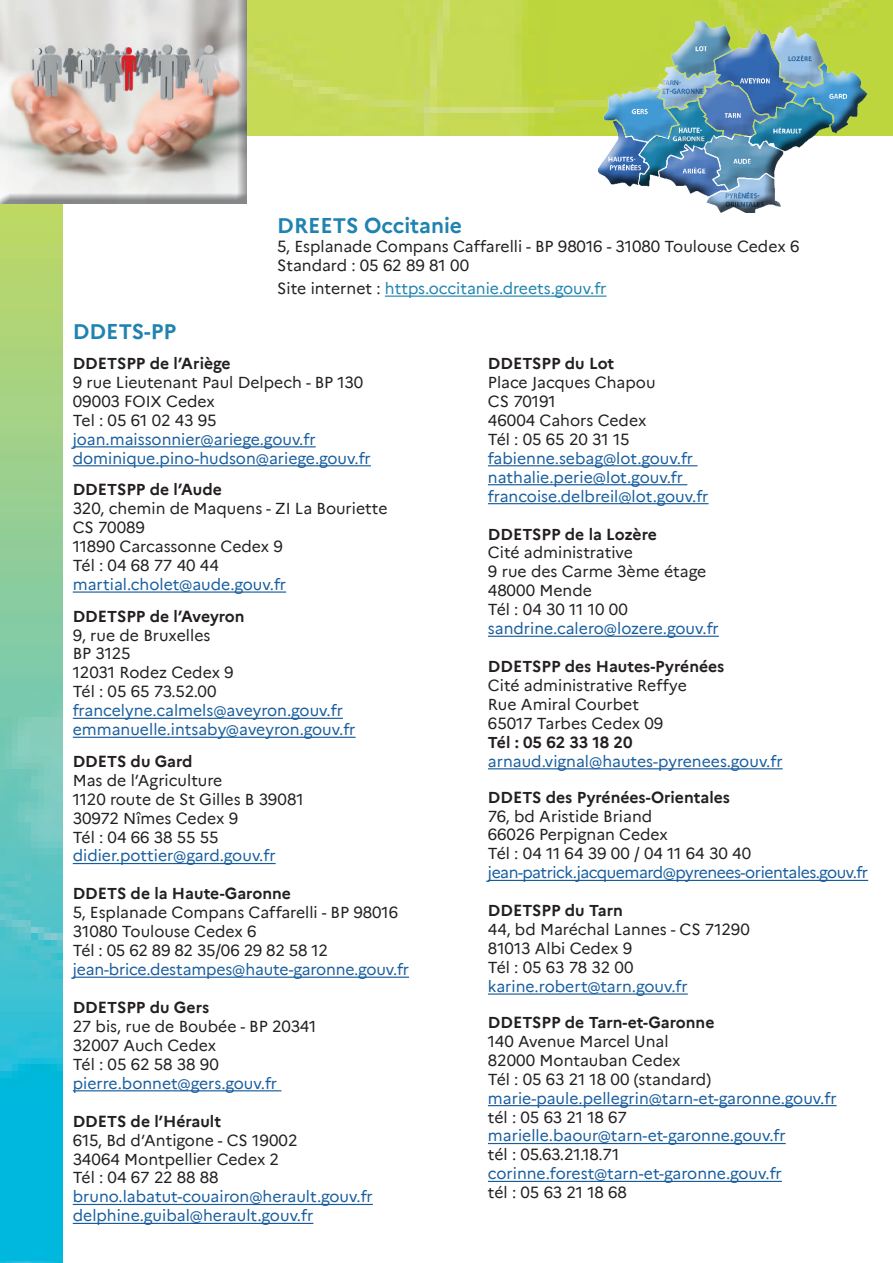
<style>
.page{position:relative;width:893px;height:1263px;background:#fff}
.page>*{position:absolute;margin:0;border:0;box-sizing:border-box;transform-origin:0 0}
.t1{font:700 21px "Marianne";color:#2083af}
.t2{font:15.75px/18.9px "Marianne";color:#231f20}
.t3{font:15.75px/18.9px "Marianne";color:#175d9e}
.t4{font:700 15.75px "Marianne";color:#231f20}
.t5{font:15.75px "Marianne";letter-spacing:-.03em;color:#175d9e}
.t6{font:15.75px "Marianne";color:#2083af}
.s1{color:#231f20}
</style>
<div class="page">
<img style="left:0;top:0;width:893px;height:1263px">
<div style="left:64px;top:136px;width:829px;height:1127px;background:#fff"></div>
<div style="left:0;top:0;width:247px;height:206px;background:#6c6d70;opacity:.75"></div>
<div style="left:597px;top:20px;width:277px;height:194px;background:#231f20;opacity:.75"></div>
<hr style="left:73px;top:446px;width:243px;height:1px;background:#175d9e">
<hr style="left:73px;top:465px;width:298px;height:1px;background:#175d9e">
<hr style="left:73px;top:591px;width:213px;height:2px;background:#175d9e">
<hr style="left:73px;top:718px;width:270px;height:1px;background:#175d9e">
<hr style="left:73px;top:737px;width:283px;height:1px;background:#175d9e">
<hr style="left:73px;top:863px;width:203px;height:1px;background:#175d9e">
<hr style="left:73px;top:976px;width:336px;height:2px;background:#175d9e">
<hr style="left:73px;top:1090px;width:208px;height:1px;background:#175d9e">
<hr style="left:73px;top:1204px;width:300px;height:1px;background:#175d9e">
<hr style="left:73px;top:1223px;width:240px;height:1px;background:#175d9e">
<hr style="left:488px;top:465px;width:209px;height:1px;background:#175d9e">
<hr style="left:488px;top:484px;width:199px;height:1px;background:#175d9e">
<hr style="left:488px;top:503px;width:221px;height:1px;background:#175d9e">
<hr style="left:488px;top:636px;width:231px;height:1px;background:#175d9e">
<hr style="left:488px;top:768px;width:295px;height:1px;background:#175d9e">
<hr style="left:488px;top:880px;width:380px;height:1px;background:#175d9e">
<hr style="left:488px;top:993px;width:200px;height:2px;background:#175d9e">
<hr style="left:488px;top:1105px;width:349px;height:1px;background:#175d9e">
<hr style="left:488px;top:1143px;width:298px;height:1px;background:#175d9e">
<hr style="left:488px;top:1181px;width:294px;height:1px;background:#175d9e">
<hr style="left:385px;top:296px;width:221px;height:1px;background:#2083af">
<h1 class="t1" style="left:73px;top:315px;width:105px">DDETS-PP</h1>
<h1 class="t1" style="left:277px;top:209px;width:186px">DREETS Occitanie</h1>
<p class="t2" style="left:277px;top:236px;width:524px">5, Esplanade Compans Caffarelli - BP 98016 - 31080 Toulouse Cedex 6<br>Standard : 05 62 89 81 00</p>
<p class="t6" style="left:277px;top:276px;width:331px"><span class="s1">Site internet :</span> https.occitanie.dreets.gouv.fr</p>
<p class="t4" style="left:73px;top:351px;width:159px">DDETSPP de l’Ariège</p>
<p class="t2" style="left:73px;top:372px;width:292px">9 rue Lieutenant Paul Delpech - BP 130<br>09003 FOIX Cedex<br>Tel : 05 61 02 43 95</p>
<p class="t3" style="left:73px;top:428px;width:300px">joan.maissonnier@ariege.gouv.fr dominique.pino-hudson@ariege.gouv.fr</p>
<p class="t4" style="left:73px;top:477px;width:151px">DDETSPP de l’Aude</p>
<p class="t2" style="left:73px;top:498px;width:316px">320, chemin de Maquens - ZI La Bouriette<br>CS 70089<br>11890 Carcassonne Cedex 9<br>Tél : 04 68 77 40 44</p>
<p class="t3" style="left:73px;top:574px;width:215px">martial.cholet@aude.gouv.fr</p>
<p class="t4" style="left:73px;top:604px;width:173px">DDETSPP de l’Aveyron</p>
<p class="t2" style="left:73px;top:624px;width:162px">9, rue de Bruxelles<br>BP 3125<br>12031 Rodez Cedex 9<br>Tél : 05 65 73.52.00</p>
<p class="t3" style="left:73px;top:700px;width:284px">francelyne.calmels@aveyron.gouv.fr emmanuelle.intsaby@aveyron.gouv.fr</p>
<p class="t4" style="left:73px;top:749px;width:121px">DDETS du Gard</p>
<p class="t2" style="left:73px;top:769px;width:232px">Mas de l’Agriculture<br>1120 route de St Gilles B 39081<br>30972 Nîmes Cedex 9<br>Tél : 04 66 38 55 55</p>
<p class="t3" style="left:73px;top:845px;width:204px">didier.pottier@gard.gouv.fr</p>
<p class="t4" style="left:73px;top:881px;width:220px">DDETS de la Haute-Garonne</p>
<p class="t2" style="left:73px;top:902px;width:327px">5, Esplanade Compans Caffarelli - BP 98016<br>31080 Toulouse Cedex 6<br>Tél : 05 62 89 82 35/06 29 82 58 12</p>
<p class="t3" style="left:73px;top:959px;width:338px">jean-brice.destampes@haute-garonne.gouv.fr</p>
<p class="t4" style="left:73px;top:995px;width:138px">DDETSPP du Gers</p>
<p class="t2" style="left:73px;top:1016px;width:245px">27 bis, rue de Boubée - BP 20341<br>32007 Auch Cedex<br>Tél : 05 62 58 38 90</p>
<p class="t3" style="left:73px;top:1072px;width:206px">pierre.bonnet@gers.gouv.fr</p>
<p class="t4" style="left:73px;top:1109px;width:150px">DDETS de l’Hérault</p>
<p class="t2" style="left:73px;top:1129px;width:226px">615, Bd d’Antigone - CS 19002<br>34064 Montpellier Cedex 2<br>Tél : 04 67 22 88 88</p>
<p class="t3" style="left:73px;top:1186px;width:302px">bruno.labatut-couairon@herault.gouv.fr delphine.guibal@herault.gouv.fr</p>
<p class="t4" style="left:488px;top:351px;width:128px">DDETSPP du Lot</p>
<p class="t2" style="left:488px;top:372px;width:169px">Place Jacques Chapou<br>CS 70191<br>46004 Cahors Cedex<br>Tél : 05 65 20 31 15</p>
<p class="t3" style="left:488px;top:447px;width:222px">fabienne.sebag@lot.gouv.fr nathalie.perie@lot.gouv.fr francoise.delbreil@lot.gouv.fr</p>
<p class="t4" style="left:488px;top:522px;width:170px">DDETSPP de la Lozère</p>
<p class="t2" style="left:488px;top:542px;width:220px">Cité administrative<br>9 rue des Carme 3ème étage<br>48000 Mende<br>Tél : 04 30 11 10 00</p>
<p class="t3" style="left:488px;top:618px;width:232px">sandrine.calero@lozere.gouv.fr</p>
<p class="t4" style="left:488px;top:654px;width:238px">DDETSPP des Hautes-Pyrénées</p>
<p class="t2" style="left:488px;top:675px;width:200px">Cité administrative Reffye<br>Rue Amiral Courbet<br>65017 Tarbes Cedex 09</p>
<p class="t4" style="left:488px;top:730px;width:146px">Tél : 05 62 33 18 20</p>
<p class="t3" style="left:488px;top:750px;width:296px">arnaud.vignal@hautes-pyrenees.gouv.fr</p>
<p class="t4" style="left:488px;top:785px;width:244px">DDETS des Pyrénées-Orientales</p>
<p class="t2" style="left:488px;top:805px;width:265px">76, bd Aristide Briand<br>66026 Perpignan Cedex<br>Tél : 04 11 64 39 00 / 04 11 64 30 40</p>
<p class="t5" style="left:488px;top:861px;width:382px">jean-patrick.jacquemard@pyrenees-orientales.gouv.fr</p>
<p class="t4" style="left:488px;top:898px;width:137px">DDETSPP du Tarn</p>
<p class="t2" style="left:488px;top:919px;width:263px">44, bd Maréchal Lannes - CS 71290<br>81013 Albi Cedex 9<br>Tél : 05 63 78 32 00</p>
<p class="t3" style="left:488px;top:976px;width:201px">karine.robert@tarn.gouv.fr</p>
<p class="t4" style="left:488px;top:1010px;width:228px">DDETSPP de Tarn-et-Garonne</p>
<p class="t2" style="left:488px;top:1030px;width:225px">140 Avenue Marcel Unal<br>82000 Montauban Cedex<br>Tél : 05 63 21 18 00 (standard)</p>
<p class="t3" style="left:488px;top:1087px;width:350px">marie-paule.pellegrin@tarn-et-garonne.gouv.fr</p>
<p class="t2" style="left:488px;top:1106px;width:141px">tél : 05 63 21 18 67</p>
<p class="t3" style="left:488px;top:1125px;width:299px">marielle.baour@tarn-et-garonne.gouv.fr</p>
<p class="t2" style="left:488px;top:1144px;width:133px">tél : 05.63.21.18.71</p>
<p class="t3" style="left:488px;top:1163px;width:295px">corinne.forest@tarn-et-garonne.gouv.fr</p>
<p class="t2" style="left:488px;top:1182px;width:140px">tél : 05 63 21 18 68</p>
</div>
